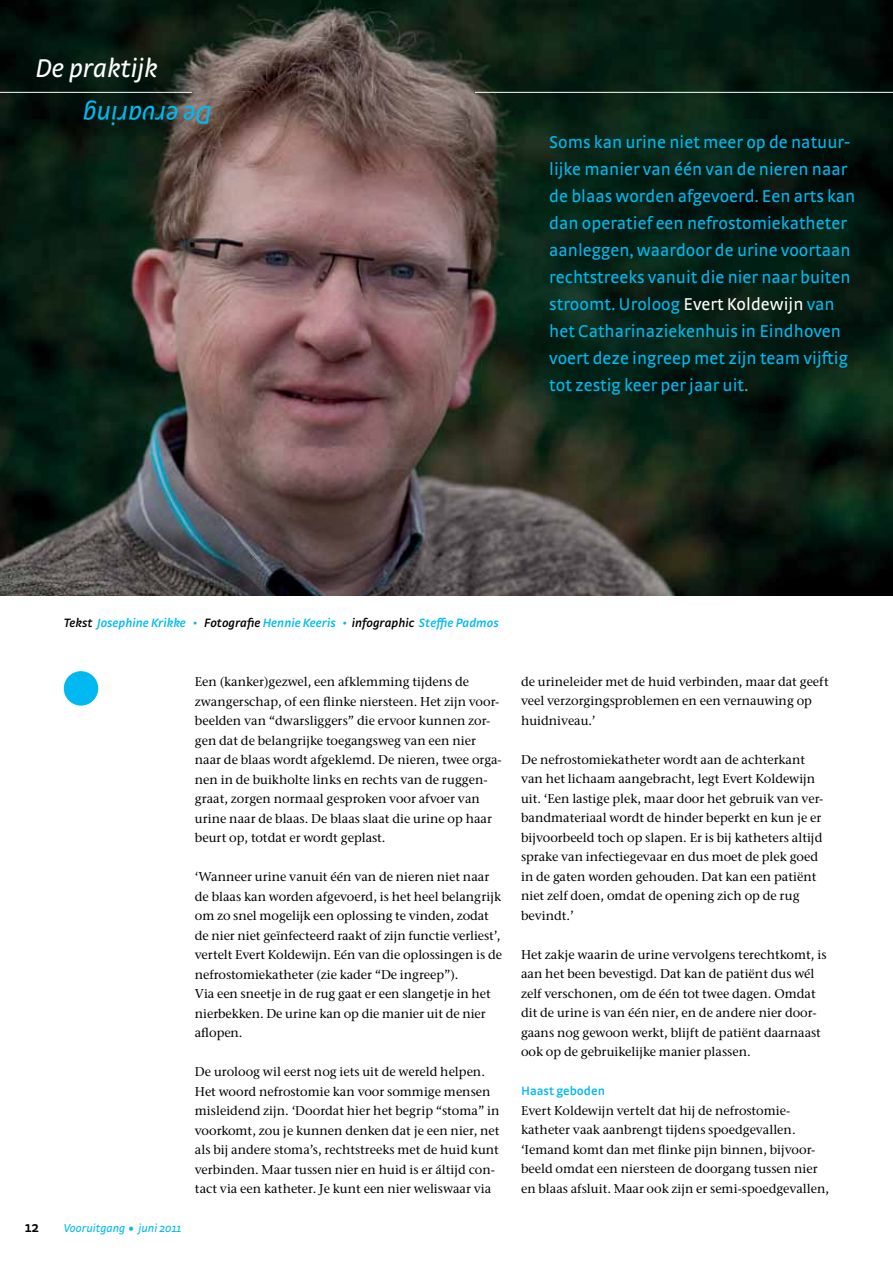
<style>
.page{position:relative;width:893px;height:1263px;background:#fff}
.page>*{position:absolute;margin:0;border:0;box-sizing:border-box;transform-origin:0 0}
.t1{font:italic 27px "Strada TF";color:#fff}
.t2{font:italic 27px "Strada TF";color:#00b9f1}
.t3{font:18px/27px "Strada";color:#00b9f1}
.t4{font:600 15px "Strada";color:#000}
.t5{font:500 12.75px/19.5px "Stone Serif ITC";color:#000}
.t6{font:italic 600 12.75px "Strada";color:#00b9f1}
.t7{font:italic 12px "Strada";color:#00b9f1}
.s1{color:#fff}
.s2{color:#63b866}
.s3{color:#000}
.s4{font-size:21px}
.s5{font-family:"Strada";font-weight:600;color:#00b9f1}
</style>
<div class="page">
<img style="left:0;top:0;width:893px;height:595px">
<hr style="left:475px;top:92px;width:418px;height:1px;background:#fff">
<hr style="left:0;top:92px;width:192px;height:1px;background:#fff">
<div style="left:64px;top:671px;width:34px;height:35px;background:#00b9f1;border-radius:50%"></div>
<p class="t1" style="left:36px;top:53px;width:123px">De praktijk</p>
<p class="t2" style="left:212px;top:130px;width:131px;rotate:-180deg">De ervaring</p>
<p class="t3" style="left:549px;top:128px;width:308px">Soms kan urine niet meer op de natuur&shy;lijke manier van één van de nieren naar de blaas worden afgevoerd. Een arts kan dan operatief een nefrostomiekatheter aanleggen, waardoor de urine voortaan rechtstreeks vanuit die nier naar buiten stroomt. Uroloog <span class="s1">Evert Koldewijn</span> van het Catharinaziekenhuis in Eindhoven voert deze ingreep met zijn team vijftig tot zestig keer per jaar uit<span class="s2">.</span></p>
<p class="t4" style="left:25px;top:1218px;width:16px">12</p>
<p class="t6" style="left:64px;top:616px;width:436px"><span class="s3">Tekst</span> Josephine Krikke • <span class="s3">Fotografie</span> Hennie Keeris • <span class="s3">infographic</span> Steffie Padmos</p>
<p class="t7" style="left:64px;top:1221px;width:119px">Vooruitgang <span class="s4">•</span> juni 2011</p>
<p class="t5" style="left:195px;top:672px;width:308px">Een (kanker)gezwel, een afklemming tijdens de zwangerschap, of een flinke niersteen. Het zijn voor&shy;beelden van “dwarsliggers” die ervoor kunnen zor&shy;gen dat de belangrijke toegangsweg van een nier naar de blaas wordt afgeklemd. De nieren, twee orga&shy;nen in de buikholte links en rechts van de ruggen&shy;graat, zorgen normaal gesproken voor afvoer van urine naar de blaas. De blaas slaat die urine op haar beurt op, totdat er wordt geplast.</p>
<p class="t5" style="left:195px;top:867px;width:309px">‘Wanneer urine vanuit één van de nieren niet naar de blaas kan worden afgevoerd, is het heel belangrijk om zo snel mogelijk een oplossing te vinden, zodat de nier niet geïnfecteerd raakt of zijn functie verliest’, vertelt Evert Koldewijn. Eén van die oplossingen is de nefrostomiekatheter (zie kader “De ingreep”).<br>Via een sneetje in de rug gaat er een slangetje in het nierbekken. De urine kan op die manier uit de nier aflopen.</p>
<p class="t5" style="left:195px;top:1062px;width:306px">De uroloog wil eerst nog iets uit de wereld helpen.<br>Het woord nefrostomie kan voor sommige mensen misleidend zijn. ‘Doordat hier het begrip “stoma” in voorkomt, zou je kunnen denken dat je een nier, net als bij andere stoma’s, rechtstreeks met de huid kunt verbinden. Maar tussen nier en huid is er áltijd con&shy;tact via een katheter. Je kunt een nier weliswaar via</p>
<p class="t5" style="left:521px;top:672px;width:309px">de urineleider met de huid verbinden, maar dat geeft veel verzorgingsproblemen en een vernauwing op huidniveau.’</p>
<p class="t5" style="left:521px;top:750px;width:304px">De nefrostomiekatheter wordt aan de achterkant van het lichaam aangebracht, legt Evert Koldewijn uit. ‘Een lastige plek, maar door het gebruik van ver&shy;bandmateriaal wordt de hinder beperkt en kun je er bijvoorbeeld toch op slapen. Er is bij katheters altijd sprake van infectiegevaar en dus moet de plek goed in de gaten worden gehouden. Dat kan een patiënt niet zelf doen, omdat de opening zich op de rug bevindt.’</p>
<p class="t5" style="left:521px;top:945px;width:307px">Het zakje waarin de urine vervolgens terechtkomt, is aan het been bevestigd. Dat kan de patiënt dus wél zelf verschonen, om de één tot twee dagen. Omdat dit de urine is van één nier, en de andere nier door&shy;gaans nog gewoon werkt, blijft de patiënt daarnaast ook op de gebruikelijke manier plassen.</p>
<p class="t5" style="left:521px;top:1081px;width:310px"><span class="s5">Haast geboden<br></span>Evert Koldewijn vertelt dat hij de nefrostomie&shy;katheter vaak aanbrengt tijdens spoedgevallen. ‘Iemand komt dan met flinke pijn binnen, bijvoor&shy;beeld omdat een niersteen de doorgang tussen nier en blaas afsluit. Maar ook zijn er semi-spoedgevallen,</p>
</div>
